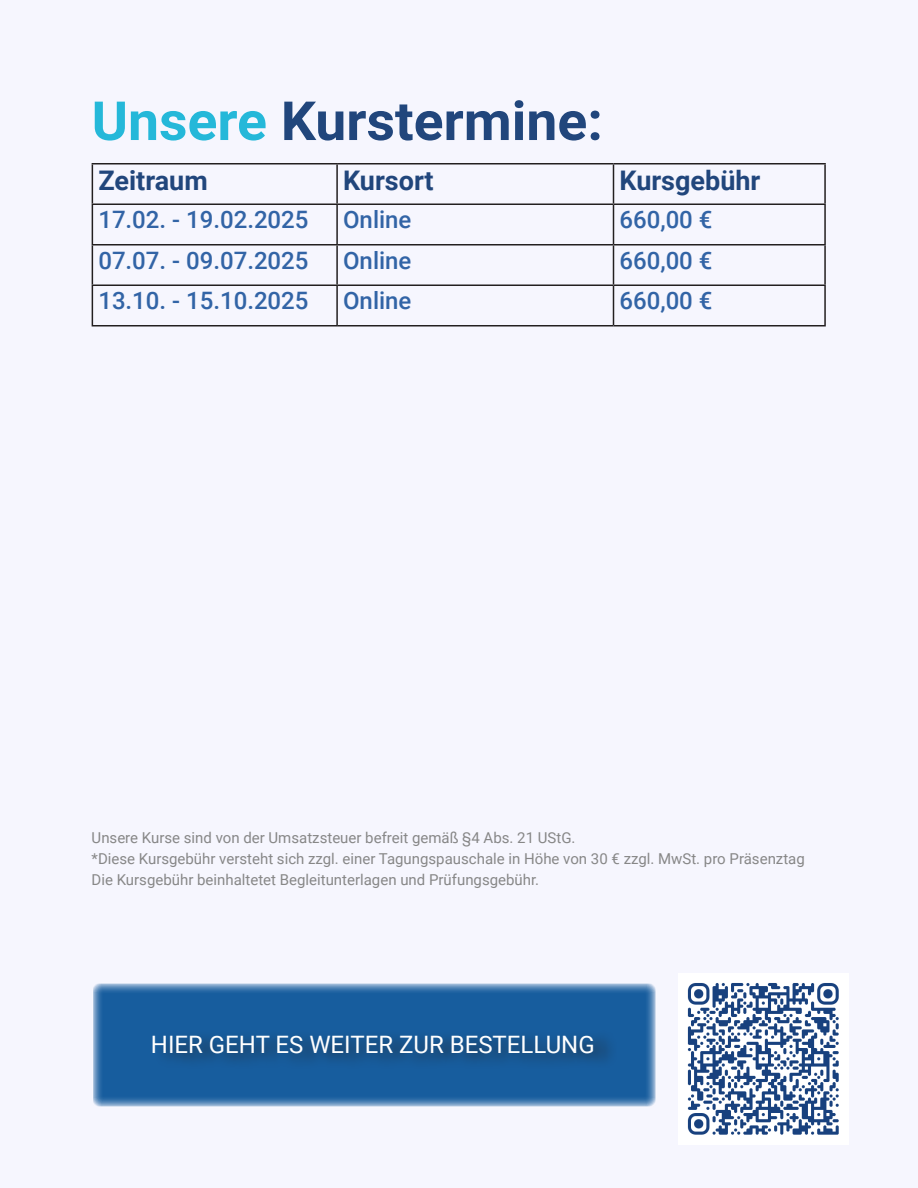
<style>
.page{position:relative;width:918px;height:1188px;background:#f6f6fe}
.page>*{position:absolute;margin:0;border:0;box-sizing:border-box;transform-origin:0 0}
.t1{font:700 54px "Roboto";color:#21467c}
.t2{font:700 27px "Roboto";color:#21467c}
.t3{font:500 24px "Roboto";color:#3264a6}
.t4{font:24px "Roboto";color:#fff}
.t5{font:15px "Roboto";color:#878787}
.s1{color:#25b8d9}
</style>
<div class="page">
<hr style="left:92px;top:163px;width:245px;height:2px;background:#231f20">
<hr style="left:92px;top:165px;width:1px;height:39px;background:#231f20">
<hr style="left:337px;top:163px;width:276px;height:2px;background:#231f20">
<hr style="left:336px;top:165px;width:2px;height:39px;background:#231f20">
<hr style="left:614px;top:163px;width:212px;height:2px;background:#231f20">
<hr style="left:613px;top:165px;width:1px;height:39px;background:#231f20">
<hr style="left:824px;top:165px;width:2px;height:39px;background:#231f20">
<hr style="left:92px;top:204px;width:245px;height:1px;background:#231f20">
<hr style="left:92px;top:205px;width:1px;height:39px;background:#231f20">
<hr style="left:337px;top:204px;width:276px;height:1px;background:#231f20">
<hr style="left:336px;top:205px;width:2px;height:39px;background:#231f20">
<hr style="left:614px;top:204px;width:212px;height:1px;background:#231f20">
<hr style="left:613px;top:205px;width:1px;height:39px;background:#231f20">
<hr style="left:824px;top:205px;width:2px;height:39px;background:#231f20">
<hr style="left:92px;top:244px;width:245px;height:2px;background:#231f20">
<hr style="left:92px;top:246px;width:1px;height:39px;background:#231f20">
<hr style="left:337px;top:244px;width:276px;height:2px;background:#231f20">
<hr style="left:336px;top:246px;width:2px;height:39px;background:#231f20">
<hr style="left:614px;top:244px;width:212px;height:2px;background:#231f20">
<hr style="left:613px;top:246px;width:1px;height:39px;background:#231f20">
<hr style="left:824px;top:246px;width:2px;height:39px;background:#231f20">
<hr style="left:92px;top:285px;width:245px;height:1px;background:#231f20">
<hr style="left:92px;top:286px;width:1px;height:39px;background:#231f20">
<hr style="left:337px;top:285px;width:276px;height:1px;background:#231f20">
<hr style="left:336px;top:286px;width:2px;height:39px;background:#231f20">
<hr style="left:614px;top:285px;width:212px;height:1px;background:#231f20">
<hr style="left:613px;top:286px;width:1px;height:39px;background:#231f20">
<hr style="left:824px;top:286px;width:2px;height:39px;background:#231f20">
<hr style="left:92px;top:325px;width:245px;height:2px;background:#231f20">
<hr style="left:337px;top:325px;width:276px;height:2px;background:#231f20">
<hr style="left:614px;top:325px;width:212px;height:2px;background:#231f20">
<svg style="left:93px;top:983px;width:563px;height:124px;background:#2969a5"></svg>
<div style="left:155px;top:1030px;width:463px;height:39px;background:#231f20;opacity:.75"></div>
<img style="left:688px;top:983px;width:151px;height:152px">
<p class="t1" style="left:92px;top:83px;width:513px"><span class="s1">Unsere</span> Kurstermine:</p>
<p class="t2" style="left:98px;top:161px;width:111px">Zeitraum</p>
<p class="t2" style="left:343px;top:161px;width:92px">Kursort</p>
<p class="t2" style="left:620px;top:161px;width:143px">Kursgebühr</p>
<p class="t3" style="left:98px;top:203px;width:212px">17.02. - 19.02.2025</p>
<p class="t3" style="left:343px;top:203px;width:70px">Online</p>
<p class="t3" style="left:620px;top:203px;width:95px">660,00 €</p>
<p class="t3" style="left:98px;top:243px;width:212px">07.07. - 09.07.2025</p>
<p class="t3" style="left:343px;top:243px;width:70px">Online</p>
<p class="t3" style="left:620px;top:243px;width:95px">660,00 €</p>
<p class="t3" style="left:98px;top:284px;width:212px">13.10. - 15.10.2025</p>
<p class="t3" style="left:343px;top:284px;width:70px">Online</p>
<p class="t3" style="left:620px;top:284px;width:95px">660,00 €</p>
<p class="t5" style="left:92px;top:827px;width:485px">Unsere Kurse sind von der Umsatzsteuer befreit gemäß §4 Abs. 21 UStG.</p>
<p class="t5" style="left:92px;top:848px;width:715px">*Diese Kursgebühr versteht sich zzgl. einer Tagungspauschale in Höhe von 30 € zzgl. MwSt. pro Präsenztag</p>
<p class="t5" style="left:92px;top:869px;width:449px">Die Kursgebühr beinhaltetet Begleitunterlagen und Prüfungsgebühr.</p>
<p class="t4" style="left:151px;top:1027px;width:445px">HIER GEHT ES WEITER ZUR BESTELLUNG</p>
</div>
